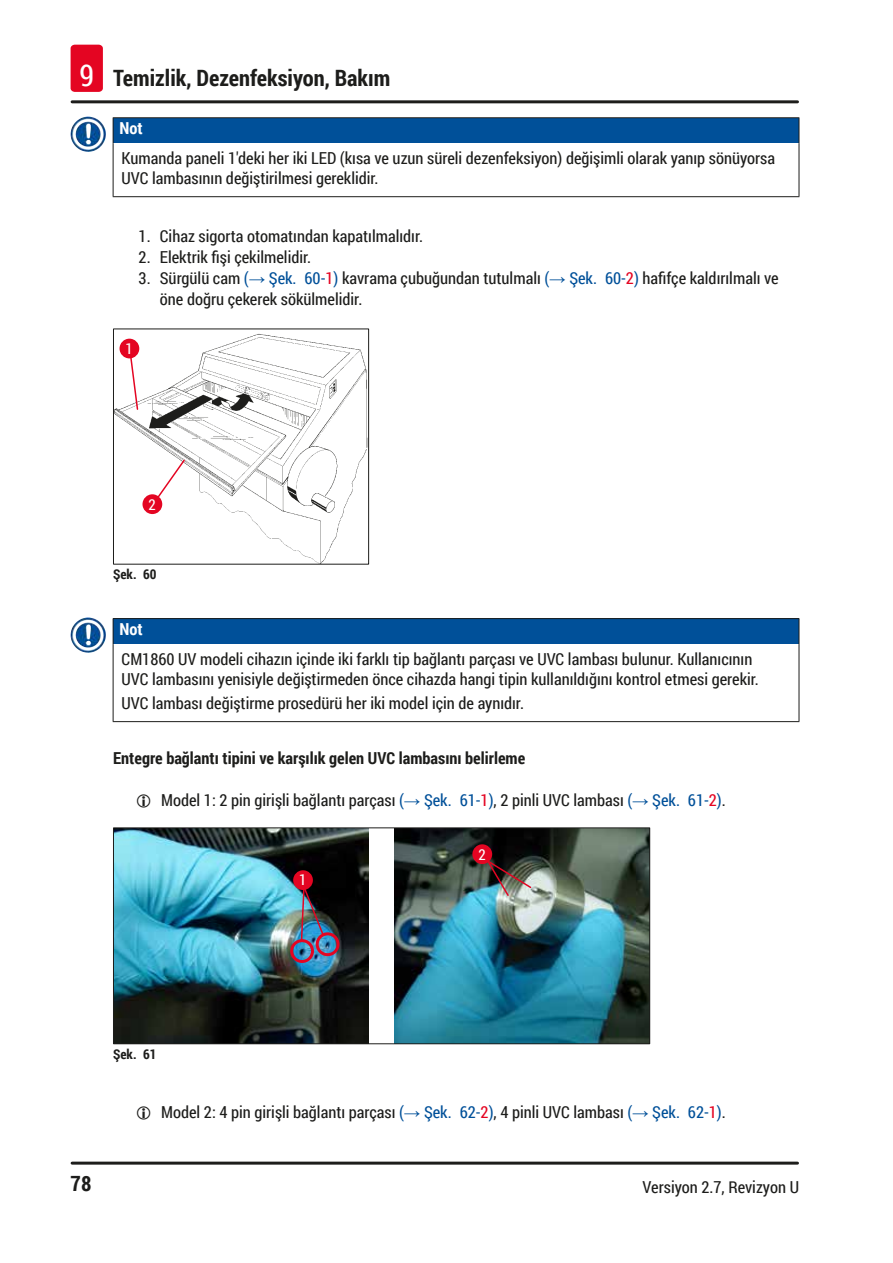
<style>
.page{position:relative;width:893px;height:1263px;background:#fff}
.page>*{position:absolute;margin:0;border:0;box-sizing:border-box;transform-origin:0 0}
.t1{font:700 22.5px "Roboto Condensed";color:#1d1d1b}
.t2{font:700 21px "Roboto Condensed";color:#1d1d1b}
.Source_of_danger{font:16.5px/19.8px "Roboto Condensed";color:#1d1d1b}
.Subheading{font:700 16.5px "Roboto Condensed";color:#1d1d1b}
.Signalword__no_use_a{font:700 16.5px "Roboto Condensed";color:#fff}
.t3{font:15px "Roboto Condensed";color:#fff}
.t4{font:700 13.5px "Roboto Condensed";color:#1d1d1b}
.s1{font-weight:400;font-size:30px;color:#fff}
.s2{color:#005099}
.s3{font-family:"Arial";color:#005099}
.s4{color:#e40522}
</style>
<div class="page">
<hr style="left:72px;top:1161px;width:725px;height:3px;background:#1d1d1b">
<hr style="left:72px;top:100px;width:725px;height:3px;background:#1d1d1b">
<div style="left:71px;top:45px;width:32px;height:47px;background:#e40522;border-radius:4px"></div>
<div style="left:113px;top:118px;width:686px;height:25px;background:#005099"></div>
<hr style="left:113px;top:143px;width:1px;height:53px;background:#1d1d1b">
<hr style="left:799px;top:143px;width:1px;height:53px;background:#1d1d1b">
<hr style="left:113px;top:196px;width:686px;height:1px;background:#1d1d1b">
<hr style="left:113px;top:117px;width:686px;height:1px;background:#1d1d1b">
<svg style="left:113px;top:118px;width:1px;height:25px"></svg>
<svg style="left:799px;top:118px;width:1px;height:25px"></svg>
<img style="left:71px;top:117px;width:26px;height:35px">
<img style="left:115px;top:334px;width:252px;height:228px">
<svg style="left:155px;top:458px;width:31px;height:42px"></svg>
<svg style="left:129px;top:356px;width:10px;height:55px"></svg>
<div style="left:120px;top:339px;width:19px;height:19px;background:#e40522;border-radius:50%"></div>
<div style="left:142px;top:494px;width:20px;height:20px;background:#e40522;border-radius:50%"></div>
<div style="left:113px;top:329px;width:256px;height:235px;border:1px solid #1d1d1b"></div>
<div style="left:113px;top:619px;width:686px;height:25px;background:#005099"></div>
<hr style="left:113px;top:644px;width:1px;height:77px;background:#1d1d1b">
<hr style="left:799px;top:644px;width:1px;height:77px;background:#1d1d1b">
<hr style="left:113px;top:721px;width:686px;height:1px;background:#1d1d1b">
<hr style="left:113px;top:618px;width:686px;height:1px;background:#1d1d1b">
<svg style="left:113px;top:619px;width:1px;height:25px"></svg>
<svg style="left:799px;top:619px;width:1px;height:25px"></svg>
<img style="left:71px;top:617px;width:26px;height:36px">
<img style="left:394px;top:829px;width:254px;height:213px">
<img style="left:115px;top:829px;width:254px;height:213px">
<div style="left:290px;top:939px;width:24px;height:24px;border:3px solid #e40522;border-radius:50%"></div>
<div style="left:316px;top:932px;width:23px;height:24px;border:3px solid #e40522;border-radius:50%"></div>
<div style="left:293px;top:870px;width:20px;height:20px;background:#e40522;border-radius:50%"></div>
<svg style="left:300px;top:887px;width:25px;height:55px"></svg>
<svg style="left:485px;top:859px;width:48px;height:38px;background:#666663"></svg>
<div style="left:472px;top:844px;width:20px;height:20px;background:#e40522;border-radius:50%"></div>
<div style="left:113px;top:827px;width:537px;height:217px;border:1px solid #1d1d1b"></div>
<h1 class="t1" style="left:79px;top:62px;width:312px"><span class="s1">9</span> Temizlik, Dezenfeksiyon, Bakım</h1>
<p class="Signalword__no_use_a" style="left:119px;top:117px;width:25px">Not</p>
<p class="Source_of_danger" style="left:122px;top:148px;width:655px">Kumanda paneli 1'deki her iki LED (kısa ve uzun süreli dezenfeksiyon) değişimli olarak yanıp sönüyorsa<br>UVC lambasının değiştirilmesi gereklidir.</p>
<p class="Source_of_danger" style="left:139px;top:226px;width:286px">1. Cihaz sigorta otomatından kapatılmalıdır.</p>
<p class="Source_of_danger" style="left:139px;top:247px;width:174px">2. Elektrik fişi çekilmelidir.</p>
<p class="Source_of_danger" style="left:160px;top:267px;width:620px;line-height:20.9px;text-indent:-21px">3. Sürgülü cam <span class="s2">(</span><span class="s3">→</span> <span class="s2">Şek. 60‑</span><span class="s4">1</span><span class="s2">)</span> kavrama çubuğundan tutulmalı <span class="s2">(</span><span class="s3">→</span> <span class="s2">Şek. 60‑</span><span class="s4">2</span><span class="s2">)</span> hafifçe kaldırılmalı ve öne doğru çekerek sökülmelidir.</p>
<p class="t3" style="left:126px;top:338px;width:9px">1</p>
<p class="t3" style="left:149px;top:494px;width:9px">2</p>
<p class="t4" style="left:113px;top:565px;width:45px">Şek. 60</p>
<p class="Signalword__no_use_a" style="left:119px;top:618px;width:25px">Not</p>
<p class="Source_of_danger" style="left:122px;top:649px;width:639px">CM1860 UV modeli cihazın içinde iki farklı tip bağlantı parçası ve UVC lambası bulunur. Kullanıcının<br>UVC lambasını yenisiyle değiştirmeden önce cihazda hangi tipin kullanıldığını kontrol etmesi gerekir.</p>
<p class="Source_of_danger" style="left:122px;top:692px;width:404px">UVC lambası değiştirme prosedürü her iki model için de aynıdır.</p>
<p class="Subheading" style="left:113px;top:746px;width:414px">Entegre bağlantı tipini ve karşılık gelen UVC lambasını belirleme</p>
<p class="Source_of_danger" style="left:161px;top:789px;width:566px">Model 1: 2 pin girişli bağlantı parçası <span class="s2">(</span><span class="s3">→</span> <span class="s2">Şek. 61‑</span><span class="s4">1</span><span class="s2">)</span>, 2 pinli UVC lambası <span class="s2">(</span><span class="s3">→</span> <span class="s2">Şek. 61‑</span><span class="s4">2</span><span class="s2">)</span>.</p>
<p class="t4" style="left:113px;top:1044px;width:45px">Şek. 61</p>
<p class="t3" style="left:299px;top:870px;width:9px">1</p>
<p class="t3" style="left:478px;top:844px;width:9px">2</p>
<p class="Source_of_danger" style="left:161px;top:1102px;width:566px">Model 2: 4 pin girişli bağlantı parçası <span class="s2">(</span><span class="s3">→</span> <span class="s2">Şek. 62‑</span><span class="s4">2</span><span class="s2">)</span>, 4 pinli UVC lambası <span class="s2">(</span><span class="s3">→</span> <span class="s2">Şek. 62‑</span><span class="s4">1</span><span class="s2">)</span>.</p>
<p class="t2" style="left:71px;top:1169px;width:22px">78</p>
<p class="Source_of_danger" style="left:643px;top:1176px;width:158px">Versiyon 2.7, Revizyon U</p>
</div>
